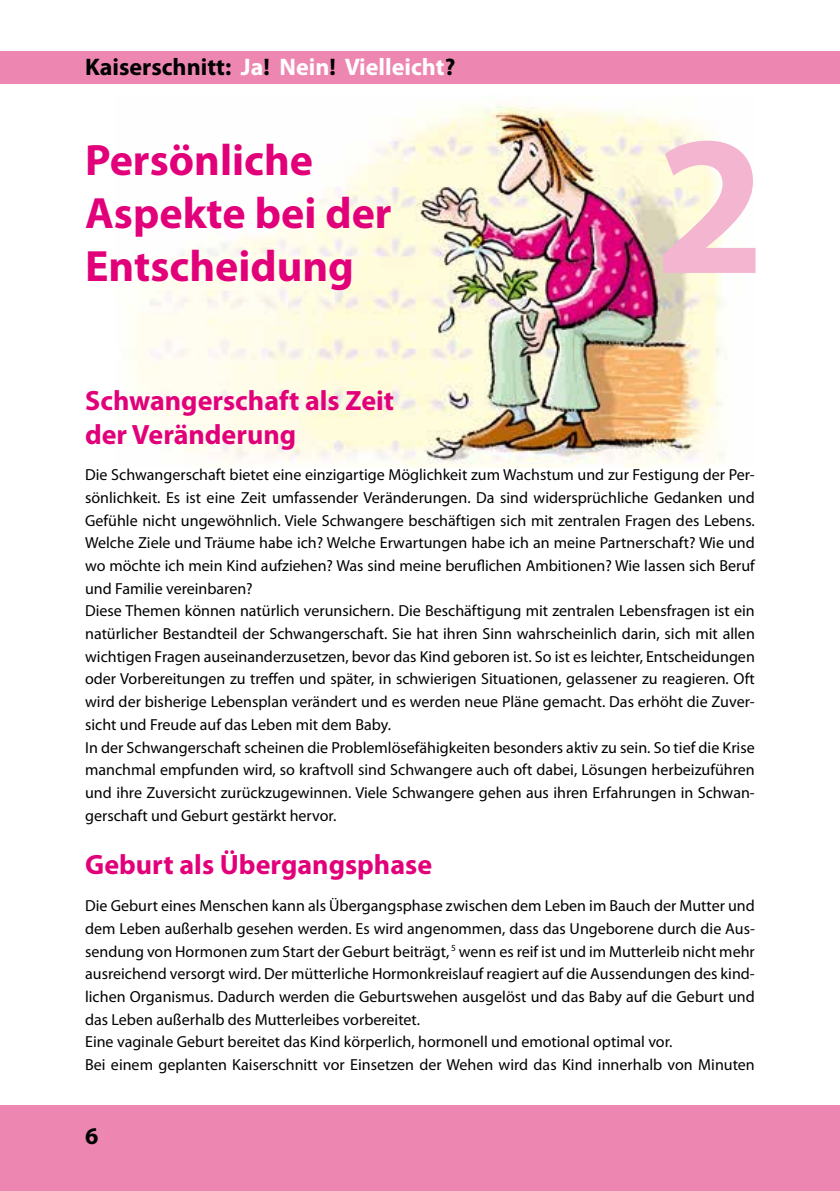
<style>
.page{position:relative;width:840px;height:1191px;background:#fff}
.page>*{position:absolute;margin:0;border:0;box-sizing:border-box;transform-origin:0 0}
.t1{font:700 200px "Myriad Pro";color:#f4b5d0}
.t2{font:700 44px/52.8px "Myriad Pro";color:#e2007a}
.t3{font:700 28px/33.6px "Myriad Pro";color:#e2007a}
.t4{font:700 24px "Myriad Pro";color:#000}
.t5{font:16px/22.6px "Myriad Pro";color:#000}
.s1{color:#fff}
</style>
<div class="page">
<img style="left:132px;top:104px;width:595px;height:363px">
<div style="left:0;top:51px;width:839px;height:32px;background:#ed87b2"></div>
<div style="left:0;top:1106px;width:839px;height:85px;background:#ed87b2"></div>
<h3 class="t4" style="left:85px;top:52px;width:371px">Kaiserschnitt: <span class="s1">Ja</span>! <span class="s1">Nein</span>! <span class="s1">Vielleicht</span>?</h3>
<h2 class="t2" style="left:85px;top:133px;width:308px">Persönliche<br>Aspekte bei der<br>Entscheidung</h2>
<h1 class="t1" style="left:654px;top:75px;width:112px">2</h1>
<h3 class="t3" style="left:85px;top:383px;width:310px">Schwangerschaft als Zeit der Veränderung</h3>
<p class="t5" style="left:85px;top:463px;width:671px">Die Schwangerschaft bietet eine einzigartige Möglichkeit zum Wachstum und zur Festigung der Per&shy;sönlichkeit. Es ist eine Zeit umfassender Veränderungen. Da sind widersprüchliche Gedanken und Gefühle nicht ungewöhnlich. Viele Schwangere beschäftigen sich mit zentralen Fragen des Lebens.<br>Welche Ziele und Träume habe ich? Welche Erwartungen habe ich an meine Partnerschaft? Wie und wo möchte ich mein Kind aufziehen? Was sind meine beruflichen Ambitionen? Wie lassen sich Beruf und Familie vereinbaren?<br>Diese Themen können natürlich verunsichern. Die Beschäftigung mit zentralen Lebensfragen ist ein natürlicher Bestandteil der Schwangerschaft. Sie hat ihren Sinn wahrscheinlich darin, sich mit allen wichtigen Fragen auseinanderzusetzen, bevor das Kind geboren ist. So ist es leichter, Entscheidungen oder Vorbereitungen zu treffen und später, in schwierigen Situationen, gelassener zu reagieren. Oft wird der bisherige Lebensplan verändert und es werden neue Pläne gemacht. Das erhöht die Zuver&shy;sicht und Freude auf das Leben mit dem Baby.<br>In der Schwangerschaft scheinen die Problemlösefähigkeiten besonders aktiv zu sein. So tief die Krise manchmal empfunden wird, so kraftvoll sind Schwangere auch oft dabei, Lösungen herbeizuführen und ihre Zuversicht zurückzugewinnen. Viele Schwangere gehen aus ihren Erfahrungen in Schwan&shy;gerschaft und Geburt gestärkt hervor.</p>
<h3 class="t3" style="left:85px;top:847px;width:348px">Geburt als Übergangsphase</h3>
<p class="t5" style="left:85px;top:894px;width:671px">Die Geburt eines Menschen kann als Übergangsphase zwischen dem Leben im Bauch der Mutter und dem Leben außerhalb gesehen werden. Es wird angenommen, dass das Ungeborene durch die Aus&shy;sendung von Hormonen zum Start der Geburt beiträgt, <sup>5</sup> wenn es reif ist und im Mutterleib nicht mehr ausreichend versorgt wird. Der mütterliche Hormonkreislauf reagiert auf die Aussendungen des kind&shy;lichen Organismus. Dadurch werden die Geburtswehen ausgelöst und das Baby auf die Geburt und das Leben außerhalb des Mutterleibes vorbereitet.<br>Eine vaginale Geburt bereitet das Kind körperlich, hormonell und emotional optimal vor.<br>Bei einem geplanten Kaiserschnitt vor Einsetzen der Wehen wird das Kind innerhalb von Minuten</p>
<h3 class="t4" style="left:85px;top:1120px;width:15px">6</h3>
</div>
